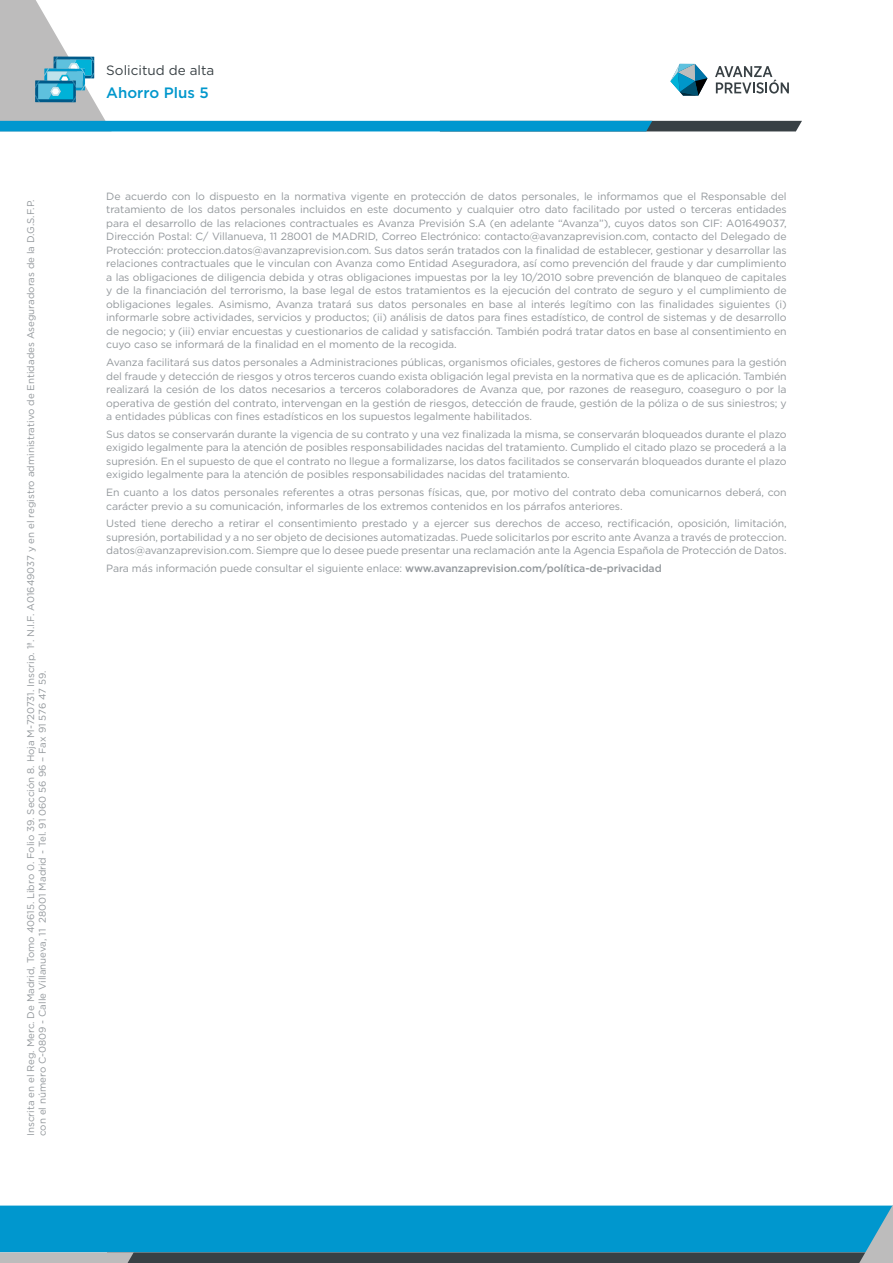
<style>
.page{position:relative;width:893px;height:1263px;background:#fff}
.page>*{position:absolute;margin:0;border:0;box-sizing:border-box;transform-origin:0 0}
.t1{font:500 15px "Gotham";color:#0097cc}
.t2{font:13.5px "Gotham";color:#384044}
.t3{font:10.5px/13.5px "Gotham";letter-spacing:-.01em;color:#92979b;text-align:justify}
.t4{font:9.75px/11.7px "Gotham";color:#92979b}
.s1{font-weight:500}
</style>
<div class="page">
<svg style="left:0;top:1205px;width:893px;height:58px;background:#148db9"></svg>
<svg style="left:0;top:0;width:802px;height:131px"></svg>
<p class="t2" style="left:106px;top:61px;width:110px">Solicitud de alta</p>
<h1 class="t1" style="left:106px;top:83px;width:104px">Ahorro Plus 5</h1>
<p class="t4" style="left:25px;top:1136px;width:938px;rotate:-90deg">Inscrita en el Reg. Merc. De Madrid, Tomo 40615. Libro 0. Folio 39. Sección 8. Hoja M-720731. Inscrip. 1ª. N.I.F. A01649037 y en el registro administrativo de Entidades Aseguradoras de la D.G.S.F.P. con el número C-0809 - Calle Villanueva, 11 28001 Madrid - Tel. 91 060 56 96 – Fax 91 576 47 59.</p>
<p class="t3" style="left:106px;top:189px;width:682px">De acuerdo con lo dispuesto en la normativa vigente en protección de datos personales, le informamos que el Responsable del tratamiento de los datos personales incluidos en este documento y cualquier otro dato facilitado por usted o terceras entidades para el desarrollo de las relaciones contractuales es Avanza Previsión S.A (en adelante “Avanza”), cuyos datos son CIF: A01649037, Dirección Postal: C/ Villanueva, 11 28001 de MADRID, Correo Electrónico: contacto@avanzaprevision.com, contacto del Delegado de Protección: proteccion.datos@avanzaprevision.com. Sus datos serán tratados con la finalidad de establecer, gestionar y desarrollar las relaciones contractuales que le vinculan con Avanza como Entidad Aseguradora, así como prevención del fraude y dar cumplimiento a las obligaciones de diligencia debida y otras obligaciones impuestas por la ley 10/2010 sobre prevención de blanqueo de capitales y de la financiación del terrorismo, la base legal de estos tratamientos es la ejecución del contrato de seguro y el cumplimiento de obligaciones legales. Asimismo, Avanza tratará sus datos personales en base al interés legítimo con las finalidades siguientes (i) informarle sobre actividades, servicios y productos; (ii) análisis de datos para fines estadístico, de control de sistemas y de desarrollo de negocio; y (iii) enviar encuestas y cuestionarios de calidad y satisfacción. También podrá tratar datos en base al consentimiento en cuyo caso se informará de la finalidad en el momento de la recogida.</p>
<p class="t3" style="left:106px;top:355px;width:682px">Avanza facilitará sus datos personales a Administraciones públicas, organismos oficiales, gestores de ficheros comunes para la gestión del fraude y detección de riesgos y otros terceros cuando exista obligación legal prevista en la normativa que es de aplicación. También realizará la cesión de los datos necesarios a terceros colaboradores de Avanza que, por razones de reaseguro, coaseguro o por la operativa de gestión del contrato, intervengan en la gestión de riesgos, detección de fraude, gestión de la póliza o de sus siniestros; y a entidades públicas con fines estadísticos en los supuestos legalmente habilitados.</p>
<p class="t3" style="left:106px;top:427px;width:682px">Sus datos se conservarán durante la vigencia de su contrato y una vez finalizada la misma, se conservarán bloqueados durante el plazo exigido legalmente para la atención de posibles responsabilidades nacidas del tratamiento. Cumplido el citado plazo se procederá a la supresión. En el supuesto de que el contrato no llegue a formalizarse, los datos facilitados se conservarán bloqueados durante el plazo exigido legalmente para la atención de posibles responsabilidades nacidas del tratamiento.</p>
<p class="t3" style="left:106px;top:485px;width:682px">En cuanto a los datos personales referentes a otras personas físicas, que, por motivo del contrato deba comunicarnos deberá, con carácter previo a su comunicación, informarles de los extremos contenidos en los párrafos anteriores.</p>
<p class="t3" style="left:106px;top:517px;width:682px">Usted tiene derecho a retirar el consentimiento prestado y a ejercer sus derechos de acceso, rectificación, oposición, limitación, supresión, portabilidad y a no ser objeto de decisiones automatizadas. Puede solicitarlos por escrito ante Avanza a través de proteccion. datos@avanzaprevision.com. Siempre que lo desee puede presentar una reclamación ante la Agencia Española de Protección de Datos.</p>
<p class="t3" style="left:106px;top:561px;width:557px">Para más información puede consultar el siguiente enlace: <span class="s1">www.avanzaprevision.com/política-de-privacidad</span></p>
</div>
